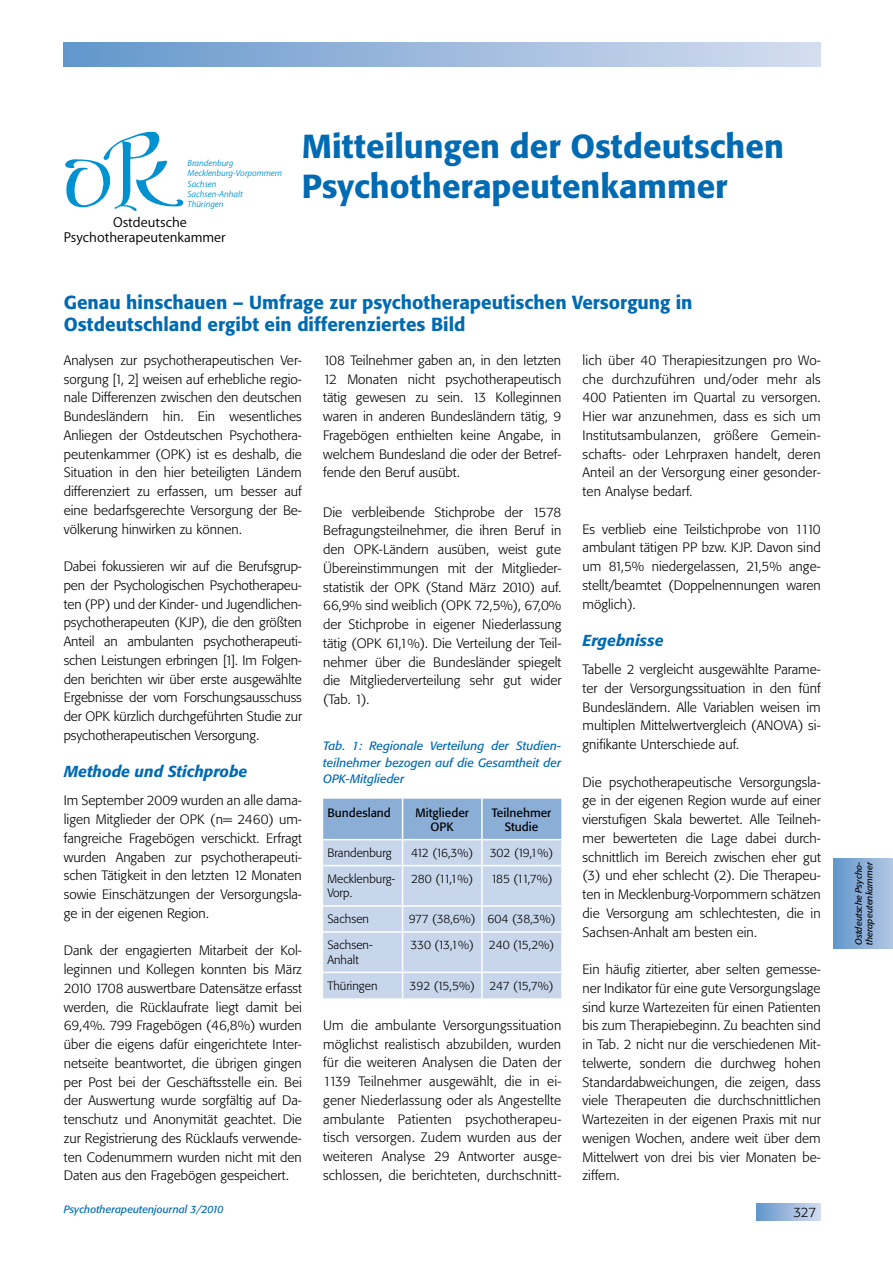
<style>
.page{position:relative;width:893px;height:1263px;background:#fff}
.page>*{position:absolute;margin:0;border:0;box-sizing:border-box;transform-origin:0 0}
.t1{font:500 33px/39.6px "Tn T Form BSK";color:#006ab3}
.t2{font:500 18.75px/21.8px "Tn T Form BSK";color:#006ab3}
.t3{font:italic 500 15.75px "Tn T Form BSK";color:#006ab3}
.t4{font:14.4px/14.2px "Myriad Set Text";color:#000}
.t5{font:300 13.5px/18.8px "Tn T Form BSK";color:#000;text-align:justify}
.t6{font:300 12px/14.4px "Tn T Form BSK";color:#000}
.t7{font:italic 12px/16.5px "Tn T Form BSK";color:#006ab3;text-align:justify}
.t8{font:12px/14.4px "Tn T Form BSK";color:#000;text-align:center}
.t9{font:300 12px "Tn T Form BSK";letter-spacing:-.02em;color:#000}
.t10{font:300 12px "Tn T Form BSK";letter-spacing:-.03em;color:#000}
.t11{font:italic 10.5px "Tn T Form BSK";color:#006ab3}
.t12{font:italic 9px/10.4px "Myriad Set Text";color:#0092d0}
.t13{font:italic 9px/10.8px "Tn T Form BSK";color:#000}
</style>
<div class="page">
<div style="left:64px;top:43px;width:757px;height:24px;background:linear-gradient(to right,#6497cc,#d6def0)"></div>
<div style="left:757px;top:1203px;width:64px;height:17px;background:linear-gradient(to right,#6597cc,#d3dcef)"></div>
<div style="left:833px;top:858px;width:60px;height:90px;background:linear-gradient(to right,#6296cb,#b3c6e4)"></div>
<svg style="left:65px;top:132px;width:118px;height:79px"></svg>
<svg style="left:323px;top:799px;width:238px;height:199px"></svg>
<hr style="left:482px;top:972px;width:79px;height:1px;background:#fff">
<hr style="left:481px;top:973px;width:2px;height:25px;background:#fff">
<p class="t12" style="left:188px;top:157px;width:96px">Brandenburg<br>Mecklenburg-Vorpommern<br>Sachsen<br>Sachsen-Anhalt<br>Thüringen</p>
<p class="t4" style="left:64px;top:215px;width:163px;text-indent:49px">Ostdeutsche<br>Psychotherapeutenkammer</p>
<h1 class="t1" style="left:302px;top:126px;width:484px">Mitteilungen der Ostdeutschen<br>Psychotherapeutenkammer</h1>
<h2 class="t2" style="left:64px;top:292px;width:630px">Genau hinschauen – Umfrage zur psychotherapeutischen Versorgung in<br>Ostdeutschland ergibt ein differenziertes Bild</h2>
<p class="t5" style="left:64px;top:351px;width:240px">Analysen zur psychotherapeutischen Ver&shy;sorgung [1, 2] weisen auf erhebliche regio&shy;nale Differenzen zwischen den deutschen Bundesländern hin. Ein wesentliches Anliegen der Ostdeutschen Psychothera&shy;peutenkammer (OPK) ist es deshalb, die Situation in den hier beteiligten Ländern differenziert zu erfassen, um besser auf eine bedarfsgerechte Versorgung der Be&shy;völkerung hinwirken zu können.</p>
<p class="t5" style="left:64px;top:557px;width:240px">Dabei fokussieren wir auf die Berufsgrup&shy;pen der Psychologischen Psychotherapeu&shy;ten (PP) und der Kinder- und Jugendlichen&shy;psychotherapeuten (KJP), die den größten Anteil an ambulanten psychotherapeuti&shy;schen Leistungen erbringen [1]. Im Folgen&shy;den berichten wir über erste ausgewählte Ergebnisse der vom Forschungsausschuss der OPK kürzlich durchgeführten Studie zur psychotherapeutischen Versorgung.</p>
<p class="t3" style="left:64px;top:762px;width:185px">Methode und Stichprobe</p>
<p class="t5" style="left:64px;top:791px;width:240px">Im September 2009 wurden an alle dama&shy;ligen Mitglieder der OPK (n= 2460) um&shy;fangreiche Fragebögen verschickt. Erfragt wurden Angaben zur psychotherapeuti&shy;schen Tätigkeit in den letzten 12 Monaten sowie Einschätzungen der Versorgungsla&shy;ge in der eigenen Region.</p>
<p class="t5" style="left:64px;top:941px;width:240px">Dank der engagierten Mitarbeit der Kol&shy;leginnen und Kollegen konnten bis März 2010 1708 auswertbare Datensätze erfasst werden, die Rücklaufrate liegt damit bei 69,4%. 799 Fragebögen (46,8%) wurden über die eigens dafür eingerichtete Inter&shy;netseite beantwortet, die übrigen gingen per Post bei der Geschäftsstelle ein. Bei der Auswertung wurde sorgfältig auf Da&shy;tenschutz und Anonymität geachtet. Die zur Registrierung des Rücklaufs verwende&shy;ten Codenummern wurden nicht mit den Daten aus den Fragebögen gespeichert.</p>
<p class="t5" style="left:583px;top:351px;width:240px">lich über 40 Therapiesitzungen pro Wo&shy;che durchzuführen und/oder mehr als 400 Patienten im Quartal zu versorgen.<br>Hier war anzunehmen, dass es sich um Institutsambulanzen, größere Gemein&shy;schafts- oder Lehrpraxen handelt, deren Anteil an der Versorgung einer gesonder&shy;ten Analyse bedarf.</p>
<p class="t5" style="left:583px;top:520px;width:240px">Es verblieb eine Teilstichprobe von 1110 ambulant tätigen PP bzw. KJP. Davon sind um 81,5% niedergelassen, 21,5% ange&shy;stellt/beamtet (Doppelnennungen waren möglich).</p>
<p class="t3" style="left:583px;top:631px;width:83px">Ergebnisse</p>
<p class="t5" style="left:583px;top:660px;width:240px">Tabelle 2 vergleicht ausgewählte Parame&shy;ter der Versorgungssituation in den fünf Bundesländern. Alle Variablen weisen im multiplen Mittelwertvergleich (ANOVA) si&shy;gnifikante Unterschiede auf.</p>
<p class="t5" style="left:583px;top:773px;width:240px">Die psychotherapeutische Versorgungsla&shy;ge in der eigenen Region wurde auf einer vierstufigen Skala bewertet. Alle Teilneh&shy;mer bewerteten die Lage dabei durch&shy;schnittlich im Bereich zwischen eher gut (3) und eher schlecht (2). Die Therapeu&shy;ten in Mecklenburg-Vorpommern schätzen die Versorgung am schlechtesten, die in Sachsen-Anhalt am besten ein.</p>
<p class="t5" style="left:583px;top:960px;width:240px">Ein häufig zitierter, aber selten gemesse&shy;ner Indikator für eine gute Versorgungslage sind kurze Wartezeiten für einen Patienten bis zum Therapiebeginn. Zu beachten sind in Tab. 2 nicht nur die verschiedenen Mit&shy;telwerte, sondern die durchweg hohen Standardabweichungen, die zeigen, dass viele Therapeuten die durchschnittlichen Wartezeiten in der eigenen Praxis mit nur wenigen Wochen, andere weit über dem Mittelwert von drei bis vier Monaten be&shy;ziffern.</p>
<p class="t5" style="left:323px;top:351px;width:240px">108 Teilnehmer gaben an, in den letzten 12 Monaten nicht psychotherapeutisch tätig gewesen zu sein. 13 Kolleginnen waren in anderen Bundesländern tätig, 9<br>Fragebögen enthielten keine Angabe, in welchem Bundesland die oder der Betref&shy;fende den Beruf ausübt.</p>
<p class="t5" style="left:323px;top:503px;width:240px">Die verbleibende Stichprobe der 1578<br>Befragungsteilnehmer, die ihren Beruf in den OPK-Ländern ausüben, weist gute Übereinstimmungen mit der Mitglieder&shy;statistik der OPK (Stand März 2010) auf.<br>66,9% sind weiblich (OPK 72,5%), 67,0% der Stichprobe in eigener Niederlassung tätig (OPK 61,1%). Die Verteilung der Teil&shy;nehmer über die Bundesländer spiegelt die Mitgliederverteilung sehr gut wider (Tab. 1).</p>
<p class="t7" style="left:323px;top:738px;width:240px">Tab. 1: Regionale Verteilung der Studien&shy;teilnehmer bezogen auf die Gesamtheit der OPK-Mitglieder</p>
<p class="t8" style="left:327px;top:805px;width:65px">Bundesland</p>
<p class="t8" style="left:416px;top:805px;width:55px">Mitglieder<br>OPK</p>
<p class="t8" style="left:492px;top:805px;width:61px">Teilnehmer<br>Studie</p>
<p class="t6" style="left:327px;top:846px;width:66px">Brandenburg</p>
<p class="t6" style="left:411px;top:846px;width:64px">412 (16,3%)</p>
<p class="t6" style="left:490px;top:846px;width:65px">302 (19,1%)</p>
<p class="t6" style="left:327px;top:872px;width:69px">Mecklenburg-<br>Vorp.</p>
<p class="t6" style="left:411px;top:872px;width:63px">280 (11,1%)</p>
<p class="t6" style="left:491px;top:872px;width:63px">185 (11,7%)</p>
<p class="t6" style="left:327px;top:912px;width:43px">Sachsen</p>
<p class="t9" style="left:409px;top:912px;width:148px">977 (38,6%) 604 (38,3%)</p>
<p class="t6" style="left:327px;top:938px;width:47px">Sachsen-<br>Anhalt</p>
<p class="t6" style="left:410px;top:938px;width:65px">330 (13,1%)</p>
<p class="t6" style="left:489px;top:938px;width:67px">240 (15,2%)</p>
<p class="t6" style="left:327px;top:978px;width:52px">Thüringen</p>
<p class="t10" style="left:410px;top:978px;width:146px">392 (15,5%) 247 (15,7%)</p>
<p class="t5" style="left:323px;top:1016px;width:240px">Um die ambulante Versorgungssituation möglichst realistisch abzubilden, wurden für die weiteren Analysen die Daten der 1139 Teilnehmer ausgewählt, die in ei&shy;gener Niederlassung oder als Angestellte ambulante Patienten psychotherapeu&shy;tisch versorgen. Zudem wurden aus der weiteren Analyse 29 Antworter ausge&shy;schlossen, die berichteten, durchschnitt-</p>
<p class="t11" style="left:64px;top:1203px;width:161px">Psychotherapeutenjournal 3/2010</p>
<p class="t5" style="left:793px;top:1202px;width:25px">327</p>
<p class="t13" style="left:853px;top:945px;width:85px;rotate:-90deg">Ostdeutsche Psycho&shy;therapeutenkammer</p>
</div>
